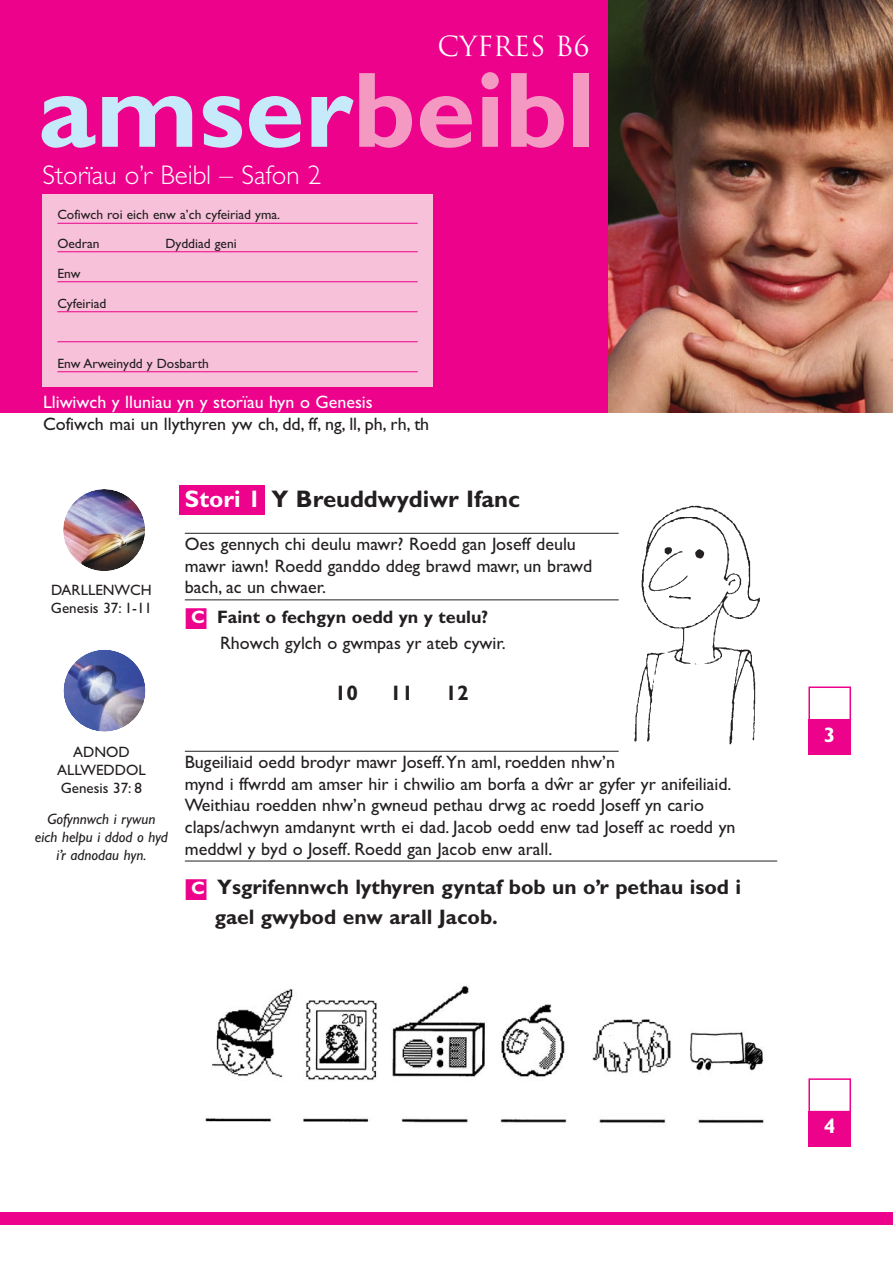
<style>
.page{position:relative;width:893px;height:1263px;background:#fff}
.page>*{position:absolute;margin:0;border:0;box-sizing:border-box;transform-origin:0 0}
.t1{font:700 108px "Gill Sans";color:#c6eafa}
.t2{font:300 27px "Gill Sans";color:#fff}
.t3{font:27px "Trajan";color:#fff}
.t4{font:700 24px "Gill Sans";color:#231f20}
.t5{font:700 21px/30px "Gill Sans";color:#231f20}
.t6{font:700 21px "Gill Sans";color:#fff}
.t7{font:18px/21.6px "Gill Sans";color:#231f20}
.t8{font:18px "Gill Sans";color:#fff}
.t9{font:15px/18px "Gill Sans";color:#231f20}
.t10{font:italic 15px/18px "Gill Sans";color:#231f20;text-align:center}
.t11{font:13.5px/28.5px "Gill Sans";color:#231f20}
.s1{color:#f499c2}
.s2{color:#fff}
.s3{color:#ed028c}
.s4{font-weight:700;color:#fff}
.s5{font-weight:700}
.s6{font-size:18px;color:#fff}
</style>
<div class="page">
<div style="left:0;top:0;width:892px;height:412px;background:#ed028c"></div>
<div style="left:42px;top:195px;width:391px;height:192px;background:#f7c1d9"></div>
<hr style="left:57px;top:223px;width:361px;height:1px;background:#ed028c">
<hr style="left:57px;top:252px;width:361px;height:1px;background:#ed028c">
<hr style="left:57px;top:282px;width:361px;height:1px;background:#ed028c">
<hr style="left:57px;top:312px;width:361px;height:1px;background:#ed028c">
<hr style="left:57px;top:342px;width:361px;height:1px;background:#ed028c">
<hr style="left:57px;top:372px;width:361px;height:1px;background:#ed028c">
<img style="left:609px;top:0;width:283px;height:412px">
<div style="left:0;top:1212px;width:892px;height:13px;background:#ed028c"></div>
<img style="left:63px;top:489px;width:82px;height:82px">
<img style="left:63px;top:650px;width:83px;height:82px">
<div style="left:179px;top:485px;width:86px;height:30px;background:#ed028c"></div>
<hr style="left:185px;top:533px;width:434px;height:1px;background:#231f20">
<hr style="left:185px;top:600px;width:434px;height:1px;background:#231f20">
<hr style="left:185px;top:751px;width:434px;height:1px;background:#231f20">
<hr style="left:185px;top:861px;width:592px;height:1px;background:#231f20">
<div style="left:808px;top:1078px;width:43px;height:34px;border:2px solid #ed028c"></div>
<div style="left:808px;top:1111px;width:43px;height:36px;background:#ed028c"></div>
<div style="left:808px;top:687px;width:43px;height:33px;border:2px solid #ed028c"></div>
<div style="left:808px;top:719px;width:43px;height:36px;background:#ed028c"></div>
<img style="left:634px;top:505px;width:126px;height:240px">
<img style="left:205px;top:986px;width:559px;height:137px">
<h2 class="t3" style="left:437px;top:30px;width:154px">CYFRES B6</h2>
<h1 class="t1" style="left:38px;top:73px;width:559px">amser<span class="s1">beibl</span></h1>
<h2 class="t2" style="left:42px;top:166px;width:280px">Storïau o’r Beibl – Safon 2</h2>
<p class="t11" style="left:57px;top:202px;width:224px">Cofiwch roi eich enw a’ch cyfeiriad yma.<br>Oedran</p>
<p class="t11" style="left:165px;top:230px;width:73px">Dyddiad geni</p>
<p class="t11" style="left:57px;top:260px;width:25px">Enw</p>
<p class="t11" style="left:57px;top:290px;width:51px">Cyfeiriad</p>
<p class="t11" style="left:57px;top:350px;width:153px">Enw Arweinydd y Dosbarth</p>
<p class="t8" style="left:43px;top:396px;width:331px">Lliwiwch y lluniau yn y storïau hyn o Genesis</p>
<p class="t7" style="left:43px;top:415px;width:388px">Cofiwch mai un llythyren yw ch, dd, ff, ng, ll, ph, rh, th</p>
<p class="t9" style="left:51px;top:582px;width:103px">DARLLENWCH<br>Genesis 37: 1-11</p>
<h3 class="t4" style="left:185px;top:490px;width:337px"><span class="s2">Stori 1</span> Y Breuddwydiwr Ifanc</h3>
<p class="t7" style="left:185px;top:535px;width:409px">Oes gennych chi deulu mawr? Roedd gan Joseff deulu mawr iawn! Roedd ganddo ddeg brawd mawr, un brawd bach, ac un chwaer.</p>
<p class="t7" style="left:220px;top:607px;width:287px;line-height:25.5px;text-indent:-35px"><span class="s3">■</span><span class="s4">C</span> <span class="s5">Faint o fechgyn oedd yn y teulu?<br></span>Rhowch gylch o gwmpas yr ateb cywir.</p>
<p class="t5" style="left:335px;top:680px;width:25px">10</p>
<p class="t5" style="left:390px;top:680px;width:25px">11</p>
<p class="t5" style="left:445px;top:680px;width:25px">12</p>
<p class="t9" style="left:57px;top:744px;width:90px;text-align:center">ADNOD<br>ALLWEDDOL<br>Genesis 37: 8</p>
<p class="t10" style="left:35px;top:812px;width:135px">Gofynnwch i rywun eich helpu i ddod o hyd i’r adnodau hyn.</p>
<p class="t7" style="left:185px;top:753px;width:552px">Bugeiliaid oedd brodyr mawr Joseff.Yn aml, roedden nhw’n<br>mynd i ffwrdd am amser hir i chwilio am borfa a dwˆ r ar gyfer yr anifeiliaid.<br>Weithiau roedden nhw’n gwneud pethau drwg ac roedd Joseff yn cario claps/achwyn amdanynt wrth ei dad. Jacob oedd enw tad Joseff ac roedd yn meddwl y byd o Joseff. Roedd gan Jacob enw arall.</p>
<p class="t5" style="left:215px;top:874px;width:528px;text-indent:-30px"><span class="s3">■</span><span class="s6">C</span> Ysgrifennwch lythyren gyntaf bob un o’r pethau isod i gael gwybod enw arall Jacob.</p>
<p class="t6" style="left:824px;top:727px;width:13px">3</p>
<p class="t6" style="left:824px;top:1119px;width:13px">4</p>
</div>
